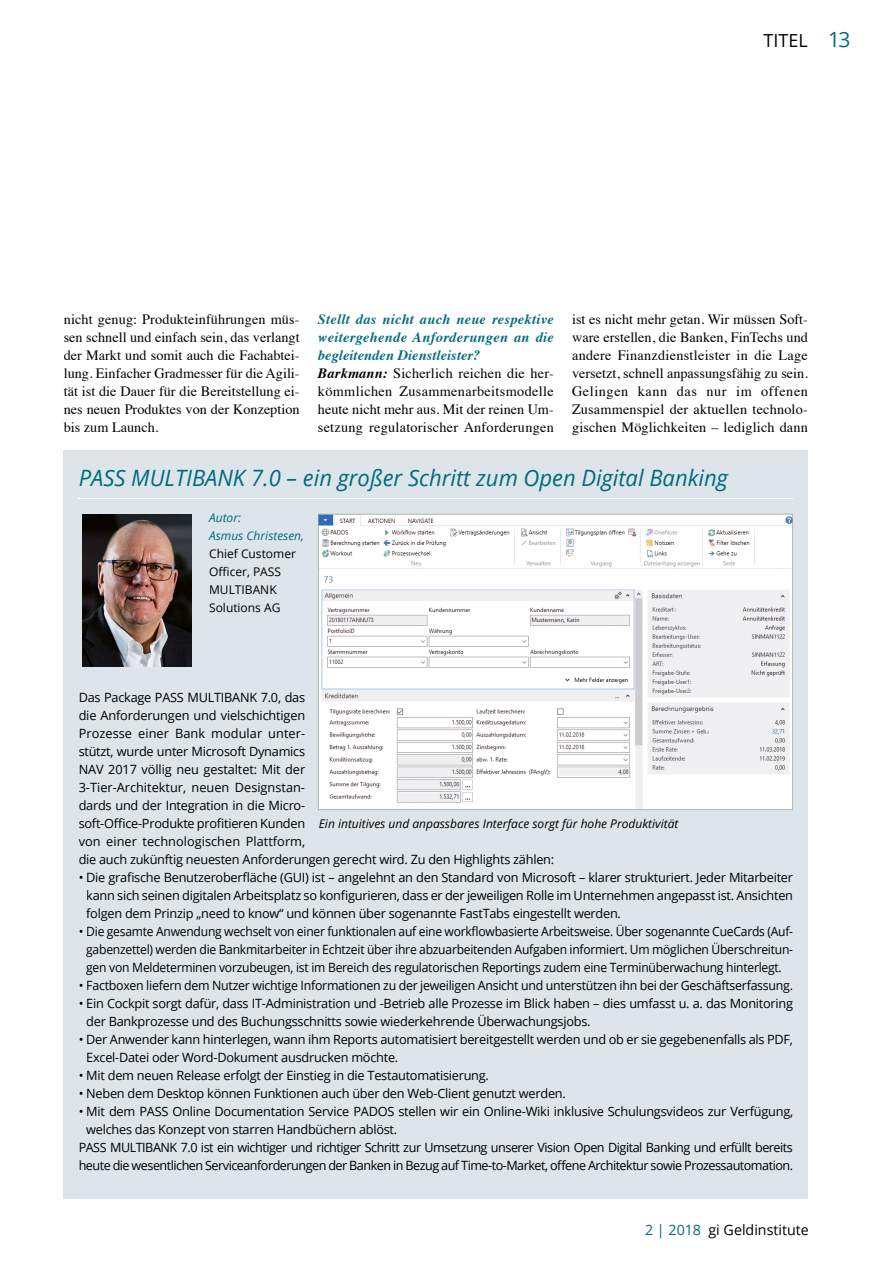
<style>
.page{position:relative;width:893px;height:1263px;background:#fff}
.page>*{position:absolute;margin:0;border:0;box-sizing:border-box;transform-origin:0 0}
.t1{font:italic 22.5px "Open Sans";color:#006b7c}
.t2{font:18px "Open Sans";color:#000}
.t3{font:14.25px/18px "Times";letter-spacing:.01em;color:#000;text-align:justify}
.t4{font:14.25px "Open Sans";color:#000}
.t5{font:12.75px/18px "Open Sans";letter-spacing:-.02em;color:#000}
.t6{font:12.75px "Open Sans";letter-spacing:-.04em;color:#000}
.t7{font:italic 12px "Open Sans";color:#000}
.t8{font:12px/18px "Open Sans";color:#000}
.t9{font:italic 12px/18px "Open Sans";color:#006b7c}
.s1{font-size:21px;color:#006b7c}
.s2{font-weight:700;font-style:italic;color:#006b7c}
.s3{font-weight:700;font-style:italic}
.s4{color:#006b7c}
</style>
<div class="page">
<div style="left:64px;top:450px;width:744px;height:748px;background:#dde5ea"></div>
<hr style="left:79px;top:498px;width:714px;height:1px;background:#fff">
<img style="left:82px;top:514px;width:109px;height:153px">
<svg style="left:318px;top:514px;width:475px;height:296px;background:#f1f1f2"></svg>
<h2 class="t2" style="left:764px;top:28px;width:88px">TITEL <span class="s1">13</span></h2>
<p class="t3" style="left:64px;top:309px;width:237px">nicht genug: Produkteinführungen müs&shy;sen schnell und einfach sein, das verlangt der Markt und somit auch die Fachabtei&shy;lung. Einfacher Gradmesser für die Agili&shy;tät ist die Dauer für die Bereitstellung ei&shy;nes neuen Produktes von der Konzeption bis zum Launch.</p>
<p class="t3" style="left:318px;top:309px;width:237px;text-align:left"><span class="s2">Stellt das nicht auch neue respektive weitergehende Anforderungen an die begleitenden Dienstleister?<br></span><span class="s3">Barkmann:</span> Sicherlich reichen die her&shy;kömmlichen Zusammenarbeitsmodelle heute nicht mehr aus. Mit der reinen Um&shy;setzung regulatorischer Anforderungen</p>
<h1 class="t1" style="left:79px;top:462px;width:651px">PASS MULTIBANK 7.0 – ein großer Schritt zum Open Digital Banking</h1>
<p class="t3" style="left:572px;top:309px;width:237px">ist es nicht mehr getan. Wir müssen Soft&shy;ware erstellen, die Banken, FinTechs und andere Finanzdienstleister in die Lage versetzt, schnell anpassungsfähig zu sein.<br>Gelingen kann das nur im offenen Zusammenspiel der aktuellen technolo&shy;gischen Möglichkeiten – lediglich dann</p>
<p class="t9" style="left:209px;top:508px;width:96px">Autor:<br>Asmus Christesen,</p>
<p class="t8" style="left:209px;top:544px;width:88px">Chief Customer<br>Officer, PASS<br>MULTIBANK<br>Solutions AG</p>
<p class="t5" style="left:79px;top:688px;width:477px">Das Package PASS MULTIBANK 7.0, das<br>die Anforderungen und vielschichtigen<br>Prozesse einer Bank modular unter-<br>stützt, wurde unter Microsoft Dynamics<br>NAV 2017 völlig neu gestaltet: Mit der<br>3-Tier-Architektur, neuen Designstan-<br>dards und der Integration in die Micro-<br>soft-Office-Produkte profitieren Kunden<br>von einer technologischen Plattform,<br>die auch zukünftig neuesten Anforderungen gerecht wird. Zu den Highlights zählen:</p>
<p class="t5" style="left:86px;top:868px;width:708px;text-align:justify;text-indent:-8px">• Die grafische Benutzeroberfläche (GUI) ist – angelehnt an den Standard von Microsoft – klarer strukturiert. Jeder Mitarbeiter kann sich seinen digitalen Arbeitsplatz so konfigurieren, dass er der jeweiligen Rolle im Unternehmen angepasst ist. Ansichten folgen dem Prinzip „need to know“ und können über sogenannte FastTabs eingestellt werden.</p>
<p class="t5" style="left:79px;top:922px;width:716px;text-align:center">• Die gesamte Anwendung wechselt von einer funktionalen auf eine workflowbasierte Arbeitsweise. Über sogenannte CueCards (Auf&shy;gabenzettel) werden die Bankmitarbeiter in Echtzeit über ihre abzuarbeitenden Aufgaben informiert. Um möglichen Überschreitun&shy;gen von Meldeterminen vorzubeugen, ist im Bereich des regulatorischen Reportings zudem eine Terminüberwachung hinterlegt.</p>
<p class="t5" style="left:79px;top:976px;width:716px">• Factboxen liefern dem Nutzer wichtige Informationen zu der jeweiligen Ansicht und unterstützen ihn bei der Geschäftserfassung.</p>
<p class="t5" style="left:86px;top:994px;width:708px;text-indent:-8px">• Ein Cockpit sorgt dafür, dass IT-Administration und -Betrieb alle Prozesse im Blick haben – dies umfasst u. a. das Monitoring der Bankprozesse und des Buchungsschnitts sowie wiederkehrende Überwachungsjobs.</p>
<p class="t5" style="left:86px;top:1030px;width:708px;text-indent:-8px">• Der Anwender kann hinterlegen, wann ihm Reports automatisiert bereitgestellt werden und ob er sie gegebenenfalls als PDF,<br>Excel-Datei oder Word-Dokument ausdrucken möchte.</p>
<p class="t5" style="left:79px;top:1066px;width:412px">• Mit dem neuen Release erfolgt der Einstieg in die Testautomatisierung.</p>
<p class="t5" style="left:79px;top:1084px;width:489px">• Neben dem Desktop können Funktionen auch über den Web-Client genutzt werden.</p>
<p class="t5" style="left:79px;top:1102px;width:716px">• Mit dem PASS Online Documentation Service PADOS stellen wir ein Online-Wiki inklusive Schulungsvideos zur Verfügung,</p>
<p class="t5" style="left:86px;top:1120px;width:312px">welches das Konzept von starren Handbüchern ablöst.</p>
<p class="t6" style="left:79px;top:1139px;width:716px">PASS MULTIBANK 7.0 ist ein wichtiger und richtiger Schritt zur Umsetzung unserer Vision Open Digital Banking und erfüllt bereits</p>
<p class="t6" style="left:79px;top:1157px;width:716px">heute die wesentlichen Serviceanforderungen der Banken in Bezug auf Time-to-Market, offene Architektur sowie Prozessautomation.</p>
<p class="t7" style="left:319px;top:815px;width:361px">Ein intuitives und anpassbares Interface sorgt für hohe Produktivität</p>
<p class="t4" style="left:645px;top:1220px;width:165px"><span class="s4">2 | 2018</span> gi Geldinstitute</p>
</div>
